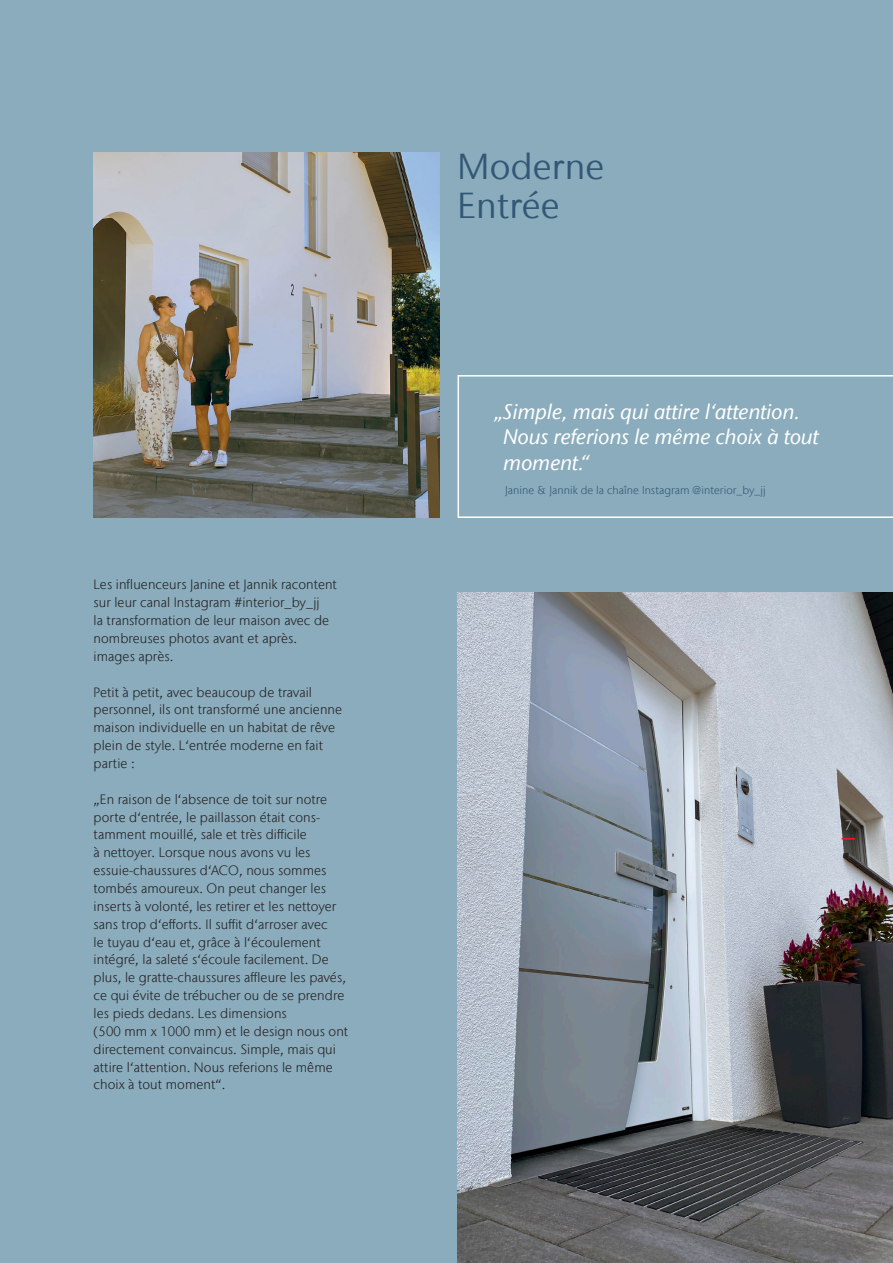
<style>
.page{position:relative;width:893px;height:1263px;background:#fff}
.page>*{position:absolute;margin:0;border:0;box-sizing:border-box;transform-origin:0 0}
.Heading{font:36px/39.6px "Stone Sans IIITC Com";letter-spacing:.005em;color:#335875}
.t1{font:italic 500 21px/25.2px "Stone Sans IIITC Com";letter-spacing:.005em;color:#fff}
.Body_copy{font:300 13.5px/17.9px "Stone Sans IIITC Com";letter-spacing:.005em;color:#231f20}
.Page_number{font:300 13.5px "Stone Sans IIITC Com";color:#a8a9ad}
.Foot_note{font:300 11.25px "Stone Sans IIITC Com";letter-spacing:.005em;color:#335875}
</style>
<div class="page">
<div style="left:1px;top:0;width:892px;height:1263px;background:#8aacbc"></div>
<img style="left:458px;top:592px;width:435px;height:671px">
<svg style="left:842px;top:838px;width:13px;height:1px"></svg>
<svg style="left:458px;top:375px;width:435px;height:143px"></svg>
<img style="left:94px;top:152px;width:346px;height:366px">
<p class="Body_copy" style="left:94px;top:576px;width:245px">Les influenceurs Janine et Jannik racontent sur leur canal Instagram #interior_by_jj<br>la transformation de leur maison avec de nombreuses photos avant et après. images après.</p>
<p class="Body_copy" style="left:94px;top:683px;width:250px">Petit à petit, avec beaucoup de travail personnel, ils ont transformé une ancienne maison individuelle en un habitat de rêve plein de style. L‘entrée moderne en fait partie :</p>
<p class="Body_copy" style="left:94px;top:790px;width:256px">„En raison de l‘absence de toit sur notre porte d‘entrée, le paillasson était cons&shy;tamment mouillé, sale et très difficile<br>à nettoyer. Lorsque nous avons vu les essuie-chaussures d‘ACO, nous sommes tombés amoureux. On peut changer les inserts à volonté, les retirer et les nettoyer sans trop d‘efforts. Il suffit d‘arroser avec<br>le tuyau d‘eau et, grâce à l‘écoulement intégré, la saleté s‘écoule facilement. De plus, le gratte-chaussures affleure les pavés, ce qui évite de trébucher ou de se prendre les pieds dedans. Les dimensions<br>(500 mm x 1000 mm) et le design nous ont directement convaincus. Simple, mais qui attire l‘attention. Nous referions le même choix à tout moment“.</p>
<p class="Heading" style="left:458px;top:146px;width:148px">Moderne<br>Entrée</p>
<p class="t1" style="left:504px;top:399px;width:317px;text-indent:-9px">„Simple, mais qui attire l‘attention.<br>Nous referions le même choix à tout moment.“</p>
<p class="Foot_note" style="left:505px;top:483px;width:262px">Janine &amp; Jannik de la chaîne Instagram @interior_by_jj</p>
<p class="Page_number" style="left:845px;top:816px;width:9px">7</p>
</div>
